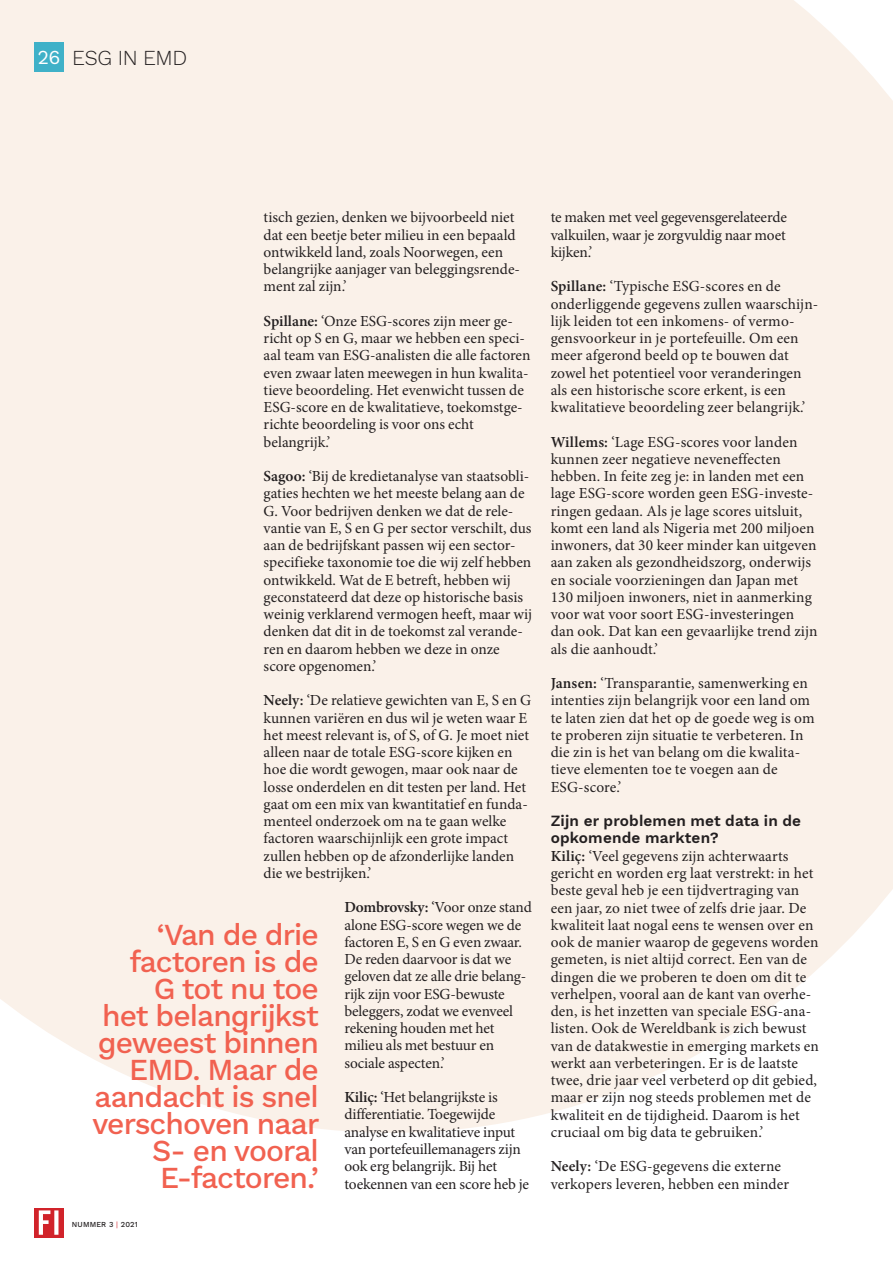
<style>
.page{position:relative;width:893px;height:1263px;background:#fff}
.page>*{position:absolute;margin:0;border:0;box-sizing:border-box;transform-origin:0 0}
.t1{font:30px/27px "Work Sans";letter-spacing:-.03em;color:#f16150;text-align:right}
.t2{font:300 21px "Work Sans";letter-spacing:-.02em;color:#231f20}
.t3{font:15.3px/17.2px "Minion Pro";color:#231f20}
.t4{font:15.3px/17.2px "Work Sans";letter-spacing:.01em;color:#231f20}
.t5{font:7.5px "Work Sans";letter-spacing:.02em;color:#231f20}
.s1{font-weight:400;font-size:19.5px;color:#fff}
.s2{font-weight:600}
.s3{color:#d1232a}
</style>
<div class="page">
<div style="left:0;top:0;width:893px;height:1133px;background:#faf1e9"></div>
<svg style="left:34px;top:1208px;width:30px;height:29px"></svg>
<svg style="left:39px;top:1210px;width:19px;height:25px"></svg>
<div style="left:34px;top:43px;width:30px;height:29px;background:#3fb1c8"></div>
<h2 class="t2" style="left:38px;top:42px;width:151px"><span class="s1">26</span> ESG IN EMD</h2>
<p class="t3" style="left:264px;top:209px;width:258px">tisch gezien, denken we bijvoorbeeld niet dat een beetje beter milieu in een bepaald ontwikkeld land, zoals Noorwegen, een belangrijke aanjager van beleggingsrende&shy;ment zal zijn.’</p>
<p class="t3" style="left:264px;top:312px;width:268px"><span class="s2">Spillane:</span> ‘Onze ESG-scores zijn meer ge&shy;richt op S en G, maar we hebben een speci&shy;aal team van ESG-analisten die alle factoren even zwaar laten meewegen in hun kwalita&shy;tieve beoordeling. Het evenwicht tussen de ESG-score en de kwalitatieve, toekomstge&shy;richte beoordeling is voor ons echt belangrijk.’</p>
<p class="t3" style="left:264px;top:468px;width:270px"><span class="s2">Sagoo:</span> ‘Bij de kredietanalyse van staatsobli&shy;gaties hechten we het meeste belang aan de G. Voor bedrijven denken we dat de rele&shy;vantie van E, S en G per sector verschilt, dus aan de bedrijfskant passen wij een sector&shy;specifieke taxonomie toe die wij zelf hebben ontwikkeld. Wat de E betreft, hebben wij geconstateerd dat deze op historische basis weinig verklarend vermogen heeft, maar wij denken dat dit in de toekomst zal verande&shy;ren en daarom hebben we deze in onze score opgenomen.’</p>
<p class="t3" style="left:264px;top:692px;width:269px"><span class="s2">Neely:</span> ‘De relatieve gewichten van E, S en G kunnen variëren en dus wil je weten waar E het meest relevant is, of S, of G. Je moet niet alleen naar de totale ESG-score kijken en hoe die wordt gewogen, maar ook naar de losse onderdelen en dit testen per land. Het gaat om een mix van kwantitatief en funda&shy;menteel onderzoek om na te gaan welke factoren waarschijnlijk een grote impact zullen hebben op de afzonderlijke landen die we bestrijken.’</p>
<p class="t3" style="left:344px;top:899px;width:189px"><span class="s2">Dombrovsky:</span> ‘Voor onze stand alone ESG-score wegen we de factoren E, S en G even zwaar.<br>De reden daarvoor is dat we geloven dat ze alle drie belang&shy;rijk zijn voor ESG-bewuste beleggers, zodat we evenveel rekening houden met het milieu als met bestuur en sociale aspecten.’</p>
<p class="t3" style="left:344px;top:1089px;width:186px"><span class="s2">Kiliç:</span> ‘Het belangrijkste is differentiatie. Toegewijde analyse en kwalitatieve input van portefeuillemanagers zijn ook erg belangrijk. Bij het toekennen van een score heb je</p>
<h1 class="t1" style="left:92px;top:920px;width:229px">‘Van de drie factoren is de<br>G tot nu toe<br>het belangrijkst geweest binnen<br>EMD. Maar de aandacht is snel verschoven naar<br>S- en vooral<br>E-factoren.’</h1>
<p class="t5" style="left:72px;top:1219px;width:67px">NUMMER 3 <span class="s3">|</span> 2021</p>
<p class="t3" style="left:551px;top:209px;width:238px;text-align:justify">te maken met veel gegevensgerelateerde valkuilen, waar je zorgvuldig naar moet kijken.’</p>
<p class="t3" style="left:551px;top:278px;width:269px"><span class="s2">Spillane:</span> ‘Typische ESG-scores en de onderliggende gegevens zullen waarschijn&shy;lijk leiden tot een inkomens- of vermo&shy;gensvoorkeur in je portefeuille. Om een meer afgerond beeld op te bouwen dat zowel het potentieel voor veranderingen als een historische score erkent, is een kwalitatieve beoordeling zeer belangrijk.’</p>
<p class="t3" style="left:551px;top:433px;width:268px"><span class="s2">Willems:</span> ‘Lage ESG-scores voor landen kunnen zeer negatieve neveneffecten hebben. In feite zeg je: in landen met een lage ESG-score worden geen ESG-investe&shy;ringen gedaan. Als je lage scores uitsluit, komt een land als Nigeria met 200 miljoen inwoners, dat 30 keer minder kan uitgeven aan zaken als gezondheidszorg, onderwijs en sociale voorzieningen dan Japan met 130 miljoen inwoners, niet in aanmerking voor wat voor soort ESG-investeringen dan ook. Dat kan een gevaarlijke trend zijn als die aanhoudt.’</p>
<p class="t3" style="left:551px;top:675px;width:265px"><span class="s2">Jansen:</span> ‘Transparantie, samenwerking en intenties zijn belangrijk voor een land om te laten zien dat het op de goede weg is om te proberen zijn situatie te verbeteren. In die zin is het van belang om die kwalita&shy;tieve elementen toe te voegen aan de ESG-score.’</p>
<p class="t4" style="left:551px;top:812px;width:252px">Zijn er problemen met data in de opkomende markten?</p>
<p class="t3" style="left:551px;top:847px;width:270px"><span class="s2">Kiliç:</span> ‘Veel gegevens zijn achterwaarts gericht en worden erg laat verstrekt: in het beste geval heb je een tijdvertraging van een jaar, zo niet twee of zelfs drie jaar. De kwaliteit laat nogal eens te wensen over en ook de manier waarop de gegevens worden gemeten, is niet altijd correct. Een van de dingen die we proberen te doen om dit te verhelpen, vooral aan de kant van overhe&shy;den, is het inzetten van speciale ESG-ana&shy;listen. Ook de Wereldbank is zich bewust van de datakwestie in emerging markets en werkt aan verbeteringen. Er is de laatste twee, drie jaar veel verbeterd op dit gebied, maar er zijn nog steeds problemen met de kwaliteit en de tijdigheid. Daarom is het cruciaal om big data te gebruiken.’</p>
<p class="t3" style="left:551px;top:1158px;width:240px"><span class="s2">Neely:</span> ‘De ESG-gegevens die externe verkopers leveren, hebben een minder</p>
</div>
